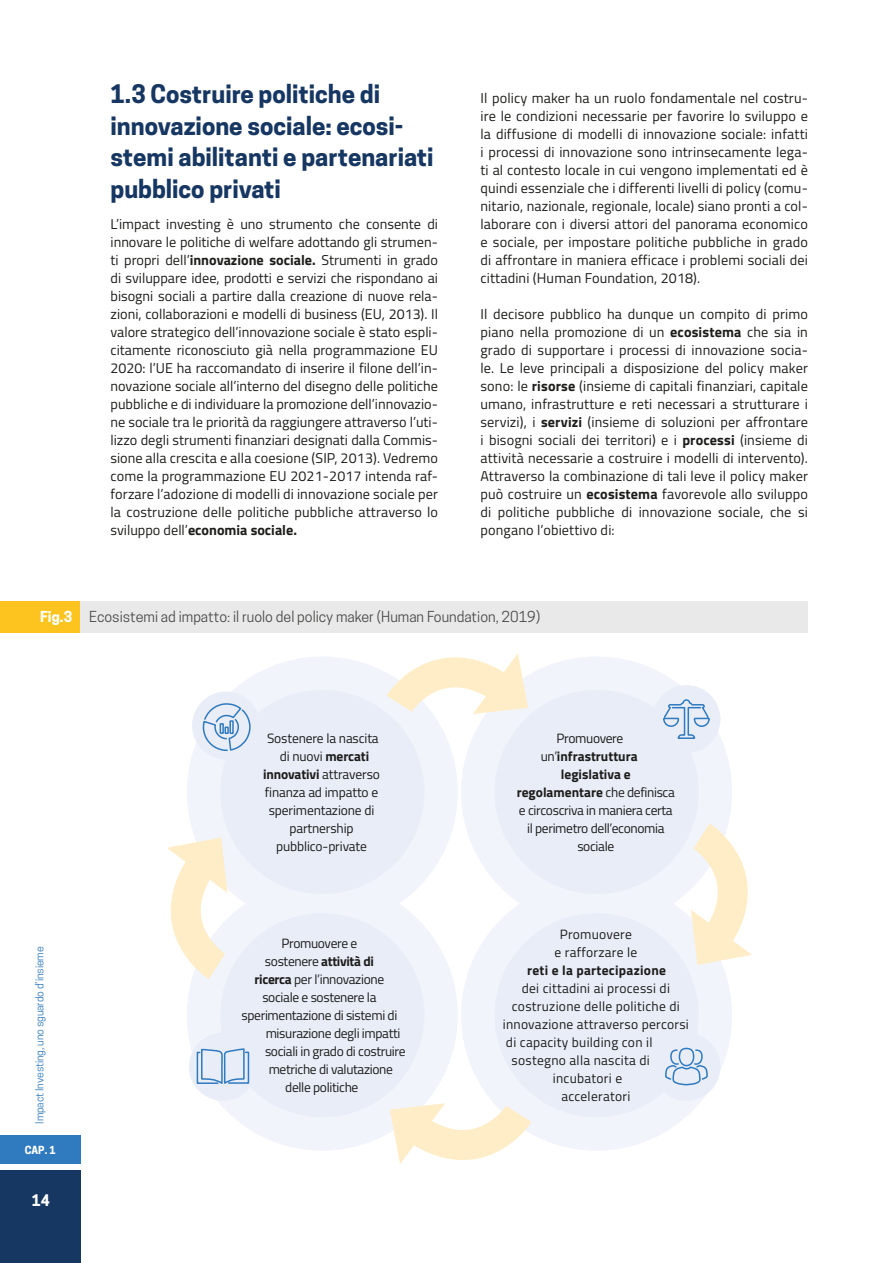
<style>
.page{position:relative;width:893px;height:1263px;background:#fff}
.page>*{position:absolute;margin:0;border:0;box-sizing:border-box;transform-origin:0 0}
.t1{font:700 24px/31.5px "Cooper Hewitt";color:#173763}
.t2{font:700 15px "Cooper Hewitt";color:#fff}
.t3{font:14.25px/18px "Titillium";letter-spacing:.01em;color:#1d1d1b;text-align:justify}
.t4{font:14.25px "Cooper Hewitt";color:#4a4a49}
.t5{font:13.5px/18px "Titillium";letter-spacing:-.01em;color:#1d1d1b;text-align:center}
.t6{font:13.5px/18px "Titillium";letter-spacing:.02em;color:#1d1d1b;text-align:center}
.t7{font:700 13.5px "Titillium";color:#1d1d1b}
.t8{font:700 13.5px "Titillium";letter-spacing:.02em;color:#1d1d1b}
.t9{font:700 13.5px "Titillium";letter-spacing:-.025em;color:#1d1d1b}
.t10{font:10.5px "Cooper Hewitt";letter-spacing:-.01em;color:#307abf}
.t11{font:700 10.5px "Cooper Hewitt";color:#fff}
.s1{font-weight:700}
.s2{font-weight:700;color:#fff}
.s3{font-weight:400}
</style>
<div class="page">
<div style="left:0;top:1170px;width:81px;height:93px;background:#173763"></div>
<div style="left:0;top:1135px;width:81px;height:29px;background:#307abf"></div>
<div style="left:0;top:601px;width:81px;height:32px;background:#fdc41f"></div>
<div style="left:81px;top:601px;width:727px;height:32px;background:#e9e9e9"></div>
<div style="left:187px;top:656px;width:271px;height:271px;background:#f1f4fb;border-radius:50%"></div>
<div style="left:187px;top:880px;width:271px;height:271px;background:#f1f4fb;border-radius:50%"></div>
<div style="left:461px;top:656px;width:271px;height:271px;background:#f1f4fb;border-radius:50%"></div>
<div style="left:461px;top:880px;width:271px;height:271px;background:#f1f4fb;border-radius:50%"></div>
<div style="left:220px;top:913px;width:204px;height:204px;background:#e8edf8;border-radius:50%"></div>
<div style="left:495px;top:913px;width:204px;height:204px;background:#e8edf8;border-radius:50%"></div>
<div style="left:220px;top:690px;width:204px;height:204px;background:#e8edf8;border-radius:50%"></div>
<div style="left:495px;top:690px;width:204px;height:204px;background:#e8edf8;border-radius:50%"></div>
<div style="left:192px;top:691px;width:68px;height:68px;background:#e8edf8;border-radius:50%"></div>
<svg style="left:369px;top:653px;width:176px;height:66px"></svg>
<svg style="left:674px;top:823px;width:78px;height:142px"></svg>
<svg style="left:390px;top:1103px;width:141px;height:61px"></svg>
<svg style="left:167px;top:826px;width:79px;height:155px"></svg>
<div style="left:652px;top:685px;width:68px;height:68px;background:#e8edf8;border-radius:50%"></div>
<svg style="left:663px;top:699px;width:47px;height:40px"></svg>
<div style="left:652px;top:1033px;width:68px;height:68px;background:#e8edf8;border-radius:50%"></div>
<svg style="left:665px;top:1047px;width:43px;height:39px"></svg>
<div style="left:189px;top:1033px;width:68px;height:68px;background:#e8edf8;border-radius:50%"></div>
<svg style="left:196px;top:1048px;width:54px;height:36px"></svg>
<svg style="left:202px;top:703px;width:49px;height:48px"></svg>
<h1 class="t1" style="left:111px;top:78px;width:325px">1.3 Costruire politiche di innovazione sociale: ecosi&shy;stemi abilitanti e partenariati pubblico privati</h1>
<p class="t3" style="left:111px;top:214px;width:329px">L’impact investing è uno strumento che consente di innovare le politiche di welfare adottando gli strumen&shy;ti propri dell’<span class="s1">innovazione sociale.</span> Strumenti in grado di sviluppare idee, prodotti e servizi che rispondano ai bisogni sociali a partire dalla creazione di nuove rela&shy;zioni, collaborazioni e modelli di business (EU, 2013). Il valore strategico dell’innovazione sociale è stato espli&shy;citamente riconosciuto già nella programmazione EU 2020: l’UE ha raccomandato di inserire il filone dell’in&shy;novazione sociale all’interno del disegno delle politiche pubbliche e di individuare la promozione dell’innovazio&shy;ne sociale tra le priorità da raggiungere attraverso l’uti&shy;lizzo degli strumenti finanziari designati dalla Commis&shy;sione alla crescita e alla coesione (SIP, 2013). Vedremo come la programmazione EU 2021-2017 intenda raf&shy;forzare l’adozione di modelli di innovazione sociale per la costruzione delle politiche pubbliche attraverso lo sviluppo dell’<span class="s1">economia sociale.</span></p>
<p class="t3" style="left:480px;top:88px;width:329px">Il policy maker ha un ruolo fondamentale nel costru&shy;ire le condizioni necessarie per favorire lo sviluppo e la diffusione di modelli di innovazione sociale: infatti i processi di innovazione sono intrinsecamente lega&shy;ti al contesto locale in cui vengono implementati ed è quindi essenziale che i differenti livelli di policy (comu&shy;nitario, nazionale, regionale, locale) siano pronti a col&shy;laborare con i diversi attori del panorama economico e sociale, per impostare politiche pubbliche in grado di affrontare in maniera efficace i problemi sociali dei cittadini (Human Foundation, 2018).</p>
<p class="t3" style="left:480px;top:304px;width:329px">Il decisore pubblico ha dunque un compito di primo piano nella promozione di un <span class="s1">ecosistema</span> che sia in grado di supportare i processi di innovazione socia&shy;le. Le leve principali a disposizione del policy maker sono: le <span class="s1">risorse</span> (insieme di capitali finanziari, capitale umano, infrastrutture e reti necessari a strutturare i servizi), i <span class="s1">servizi</span> (insieme di soluzioni per affrontare i bisogni sociali dei territori) e i <span class="s1">processi</span> (insieme di attività necessarie a costruire i modelli di intervento).<br>Attraverso la combinazione di tali leve il policy maker può costruire un <span class="s1">ecosistema</span> favorevole allo sviluppo di politiche pubbliche di innovazione sociale, che si pongano l’obiettivo di:</p>
<p class="t4" style="left:40px;top:608px;width:502px"><span class="s2">Fig.3</span> Ecosistemi ad impatto: il ruolo del policy maker (Human Foundation, 2019)</p>
<p class="t10" style="left:34px;top:1124px;width:179px;rotate:-90deg">Impact Investing, uno sguardo d’insieme</p>
<p class="t11" style="left:25px;top:1143px;width:33px">Cap. 1</p>
<p class="t2" style="left:32px;top:1191px;width:19px">14</p>
<p class="t5" style="left:263px;top:729px;width:118px">Sostenere la nascita di nuovi <span class="s1">mercati innovativi</span> attraverso finanza ad impatto e sperimentazione di partnership pubblico-private</p>
<p class="t5" style="left:557px;top:729px;width:68px">Promuovere</p>
<p class="t7" style="left:541px;top:746px;width:98px"><span class="s3">un’</span>infrastruttura</p>
<p class="t7" style="left:561px;top:764px;width:71px">legislativa e</p>
<p class="t7" style="left:517px;top:782px;width:160px">regolamentare <span class="s3">che definisca</span></p>
<p class="t5" style="left:519px;top:801px;width:155px">e circoscriva in maniera certa</p>
<p class="t5" style="left:527px;top:819px;width:139px">il perimetro dell’economia</p>
<p class="t5" style="left:577px;top:837px;width:38px">sociale</p>
<p class="t5" style="left:282px;top:934px;width:77px">Promuovere e</p>
<p class="t9" style="left:265px;top:951px;width:110px"><span class="s3">sostenere</span> attività di</p>
<p class="t5" style="left:255px;top:970px;width:131px"><span class="s1">ricerca</span> per l’innovazione</p>
<p class="t5" style="left:262px;top:988px;width:116px">sociale e sostenere la</p>
<p class="t5" style="left:241px;top:1006px;width:157px">sperimentazione di sistemi di</p>
<p class="t5" style="left:266px;top:1024px;width:136px">misurazione degli impatti</p>
<p class="t5" style="left:265px;top:1042px;width:142px">sociali in grado di costruire</p>
<p class="t5" style="left:269px;top:1060px;width:126px">metriche di valutazione</p>
<p class="t5" style="left:285px;top:1078px;width:75px">delle politiche</p>
<p class="t6" style="left:554px;top:925px;width:84px">Promuovere<br>e rafforzare le</p>
<p class="t8" style="left:527px;top:960px;width:140px">reti e la partecipazione</p>
<p class="t6" style="left:522px;top:979px;width:150px">dei cittadini ai processi di</p>
<p class="t6" style="left:512px;top:997px;width:169px">costruzione delle politiche di</p>
<p class="t6" style="left:503px;top:1015px;width:188px">innovazione attraverso percorsi</p>
<p class="t6" style="left:506px;top:1033px;width:148px">di capacity building con il</p>
<p class="t6" style="left:512px;top:1051px;width:140px">sostegno alla nascita di</p>
<p class="t6" style="left:553px;top:1069px;width:71px">incubatori e</p>
<p class="t6" style="left:561px;top:1087px;width:71px">acceleratori</p>
</div>
